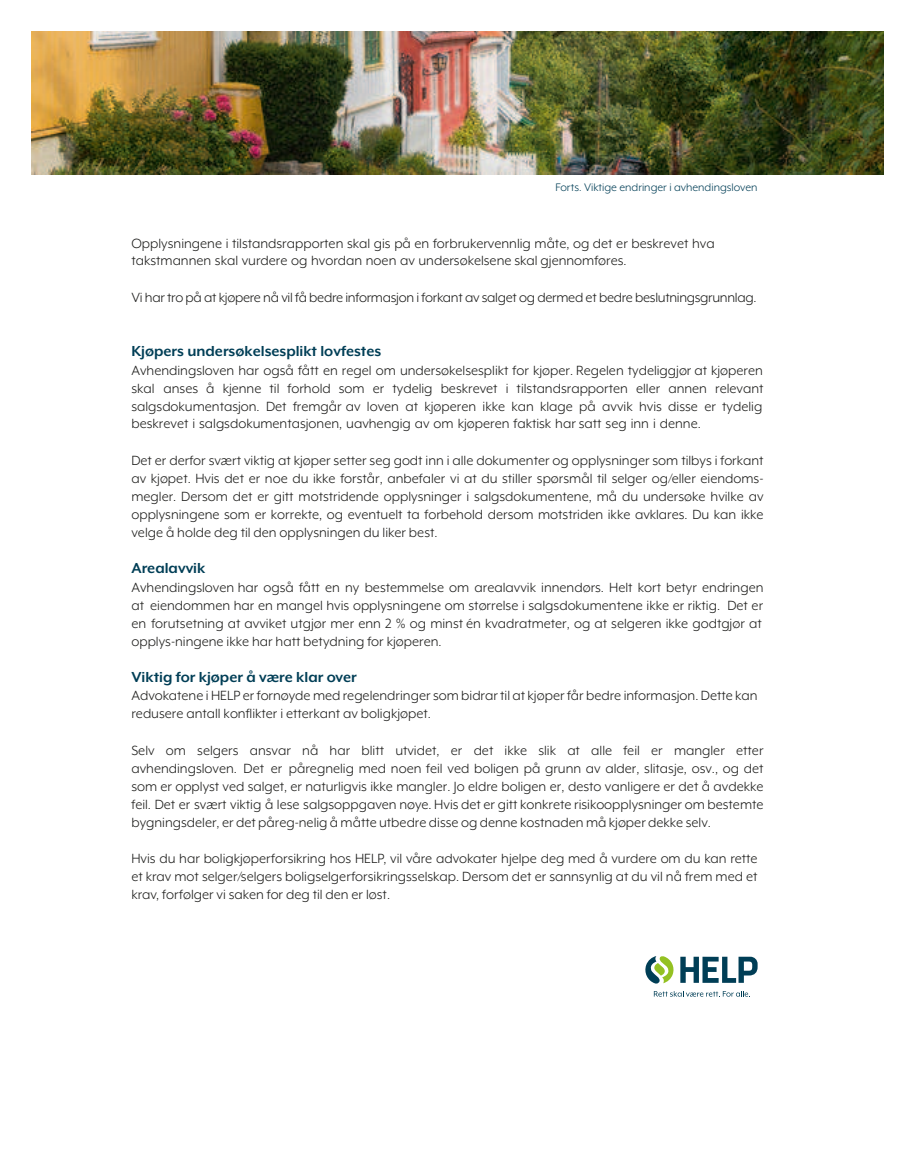
<style>
.page{position:relative;width:915px;height:1172px;background:#fff}
.page>*{position:absolute;margin:0;border:0;box-sizing:border-box;transform-origin:0 0}
.t1{font:700 16.65px "Mr Eaves XL Mod OT";color:#003e56}
.t2{font:15.3px/18px "Mr Eaves XL Mod OT";color:#1d1d1b;text-align:justify}
.t3{font:15.3px "Mr Eaves XL Mod OT";letter-spacing:-.02em;color:#1d1d1b}
.t4{font:12.6px "Mr Eaves XL Mod OT";color:#003e56}
</style>
<div class="page">
<svg style="left:645px;top:956px;width:112px;height:28px"></svg>
<svg style="left:653px;top:991px;width:97px;height:6px"></svg>
<img style="left:32px;top:32px;width:850px;height:142px">
<p class="t4" style="left:555px;top:183px;width:204px">Forts. Viktige endringer i avhendingsloven</p>
<p class="t2" style="left:131px;top:235px;width:584px;line-height:17.5px">Opplysningene i tilstandsrapporten skal gis på en forbrukervennlig måte, og det er beskrevet hva takstmannen skal vurdere og hvordan noen av undersøkelsene skal gjennomføres.</p>
<p class="t3" style="left:131px;top:291px;width:626px">Vi har tro på at kjøpere nå vil få bedre informasjon i forkant av salget og dermed et bedre beslutningsgrunnlag.</p>
<p class="t1" style="left:131px;top:344px;width:251px">Kjøpers undersøkelsesplikt lovfestes</p>
<p class="t2" style="left:131px;top:362px;width:633px">Avhendingsloven har også fått en regel om undersøkelsesplikt for kjøper. Regelen tydeliggjør at kjøperen skal anses å kjenne til forhold som er tydelig beskrevet i tilstandsrapporten eller annen relevant salgsdokumentasjon. Det fremgår av loven at kjøperen ikke kan klage på avvik hvis disse er tydelig beskrevet i salgsdokumentasjonen, uavhengig av om kjøperen faktisk har satt seg inn i denne.</p>
<p class="t2" style="left:131px;top:452px;width:633px">Det er derfor svært viktig at kjøper setter seg godt inn i alle dokumenter og opplysninger som tilbys i forkant av kjøpet. Hvis det er noe du ikke forstår, anbefaler vi at du stiller spørsmål til selger og/eller eiendoms&shy;megler. Dersom det er gitt motstridende opplysninger i salgsdokumentene, må du undersøke hvilke av opplysningene som er korrekte, og eventuelt ta forbehold dersom motstriden ikke avklares. Du kan ikke velge å holde deg til den opplysningen du liker best.</p>
<p class="t1" style="left:131px;top:562px;width:75px">Arealavvik</p>
<p class="t2" style="left:131px;top:580px;width:633px">Avhendingsloven har også fått en ny bestemmelse om arealavvik innendørs. Helt kort betyr endringen at eiendommen har en mangel hvis opplysningene om størrelse i salgsdokumentene ikke er riktig. Det er en forutsetning at avviket utgjør mer enn 2 % og minst én kvadratmeter, og at selgeren ikke godtgjør at opplys-ningene ikke har hatt betydning for kjøperen.</p>
<p class="t1" style="left:131px;top:670px;width:227px">Viktig for kjøper å være klar over</p>
<p class="t2" style="left:131px;top:688px;width:627px">Advokatene i HELP er fornøyde med regelendringer som bidrar til at kjøper får bedre informasjon. Dette kan redusere antall konflikter i etterkant av boligkjøpet.</p>
<p class="t2" style="left:131px;top:742px;width:633px">Selv om selgers ansvar nå har blitt utvidet, er det ikke slik at alle feil er mangler etter avhendingsloven. Det er påregnelig med noen feil ved boligen på grunn av alder, slitasje, osv., og det som er opplyst ved salget, er naturligvis ikke mangler. Jo eldre boligen er, desto vanligere er det å avdekke feil. Det er svært viktig å lese salgsoppgaven nøye. Hvis det er gitt konkrete risikoopplysninger om bestemte bygningsdeler, er det påreg-nelig å måtte utbedre disse og denne kostnaden må kjøper dekke selv.</p>
<p class="t2" style="left:131px;top:850px;width:627px">Hvis du har boligkjøperforsikring hos HELP, vil våre advokater hjelpe deg med å vurdere om du kan rette et krav mot selger/selgers boligselgerforsikringsselskap. Dersom det er sannsynlig at du vil nå frem med et krav, forfølger vi saken for deg til den er løst.</p>
</div>
